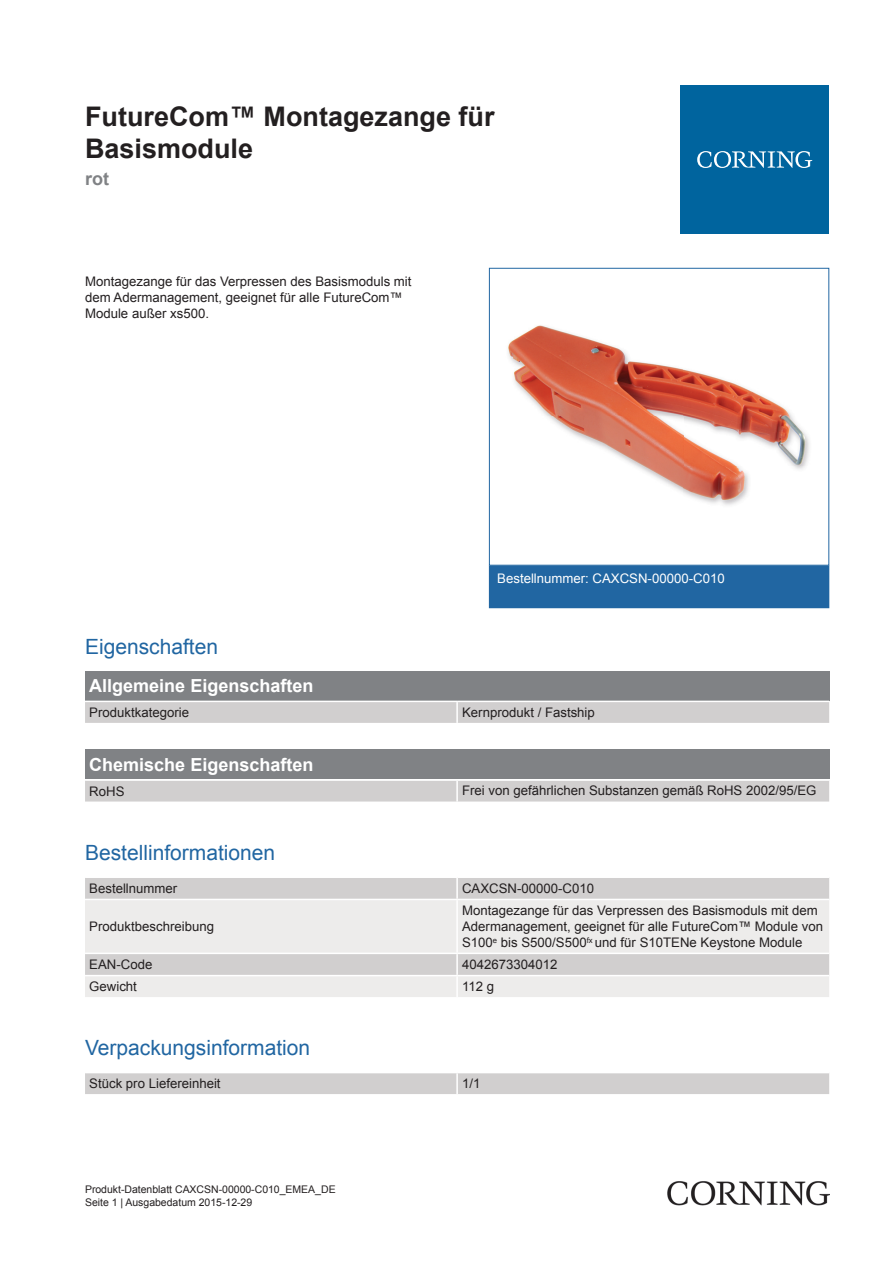
<style>
.page{position:relative;width:893px;height:1263px;background:#fff}
.page>*{position:absolute;margin:0;border:0;box-sizing:border-box;transform-origin:0 0}
.t1{font:700 27px/32.4px "Arial";color:#231f20}
.t2{font:21px "Arial";color:#2166a2}
.t3{font:700 18px "Arial";color:#fff}
.t4{font:700 18px "Arial";color:#808285}
.t5{font:13.2px/15.9px "Arial";color:#231f20}
.t6{font:13.2px "Arial";color:#fff}
.t7{font:10.5px/12.6px "Arial";color:#231f20}
</style>
<div class="page">
<img style="left:508px;top:325px;width:301px;height:180px">
<div style="left:489px;top:268px;width:340px;height:298px;border:1px solid #2166a2"></div>
<div style="left:489px;top:566px;width:340px;height:42px;background:#2166a2"></div>
<div style="left:85px;top:671px;width:744px;height:30px;background:#808285"></div>
<div style="left:85px;top:702px;width:744px;height:21px;background:#d1cfcf"></div>
<hr style="left:456px;top:702px;width:2px;height:21px;background:#fff">
<div style="left:85px;top:749px;width:744px;height:30px;background:#808285"></div>
<div style="left:85px;top:781px;width:744px;height:20px;background:#d1cfcf"></div>
<hr style="left:456px;top:781px;width:2px;height:20px;background:#fff">
<div style="left:85px;top:878px;width:744px;height:21px;background:#d1cfcf"></div>
<svg style="left:85px;top:900px;width:744px;height:97px;background:#e7e5e5"></svg>
<hr style="left:456px;top:878px;width:2px;height:21px;background:#fff">
<hr style="left:456px;top:900px;width:2px;height:53px;background:#fff">
<hr style="left:456px;top:954px;width:2px;height:21px;background:#fff">
<hr style="left:456px;top:976px;width:2px;height:21px;background:#fff">
<hr style="left:85px;top:953px;width:372px;height:1px;background:#fff">
<hr style="left:457px;top:953px;width:372px;height:1px;background:#fff">
<hr style="left:85px;top:975px;width:372px;height:1px;background:#fff">
<hr style="left:457px;top:975px;width:372px;height:1px;background:#fff">
<div style="left:85px;top:1073px;width:744px;height:21px;background:#d1cfcf"></div>
<hr style="left:456px;top:1073px;width:2px;height:21px;background:#fff">
<div style="left:680px;top:85px;width:149px;height:149px;background:#00649e"></div>
<svg style="left:697px;top:151px;width:115px;height:17px"></svg>
<img style="left:668px;top:1181px;width:161px;height:24px">
<h1 class="t1" style="left:85px;top:101px;width:411px">FutureCom™ Montagezange für<br>Basismodule</h1>
<h3 class="t4" style="left:85px;top:166px;width:25px">rot</h3>
<p class="t5" style="left:85px;top:273px;width:328px">Montagezange für das Verpressen des Basismoduls mit dem Adermanagement, geeignet für alle FutureCom™<br>Module außer xs500.</p>
<p class="t6" style="left:497px;top:570px;width:229px">Bestellnummer: CAXCSN-00000-C010</p>
<h2 class="t2" style="left:85px;top:633px;width:135px">Eigenschaften</h2>
<h3 class="t3" style="left:89px;top:674px;width:226px">Allgemeine Eigenschaften</h3>
<p class="t5" style="left:89px;top:705px;width:101px">Produktkategorie</p>
<p class="t5" style="left:462px;top:705px;width:134px">Kernprodukt / Fastship</p>
<h3 class="t3" style="left:89px;top:753px;width:226px">Chemische Eigenschaften</h3>
<p class="t5" style="left:89px;top:783px;width:37px">RoHS</p>
<p class="t5" style="left:462px;top:782px;width:356px">Frei von gefährlichen Substanzen gemäß RoHS 2002/95/EG</p>
<h2 class="t2" style="left:85px;top:838px;width:192px">Bestellinformationen</h2>
<p class="t5" style="left:89px;top:881px;width:90px">Bestellnummer</p>
<p class="t5" style="left:462px;top:881px;width:134px">CAXCSN-00000-C010</p>
<p class="t5" style="left:89px;top:919px;width:126px">Produktbeschreibung</p>
<p class="t5" style="left:462px;top:903px;width:362px">Montagezange für das Verpressen des Basismoduls mit dem<br>Adermanagement, geeignet für alle FutureCom™ Module von<br>S100<sup>e</sup> bis S500/S500<sup>fx</sup> und für S10TENe Keystone Module</p>
<p class="t5" style="left:89px;top:957px;width:65px">EAN-Code</p>
<p class="t5" style="left:462px;top:957px;width:97px">4042673304012</p>
<p class="t5" style="left:89px;top:979px;width:49px">Gewicht</p>
<p class="t5" style="left:462px;top:979px;width:34px">112 g</p>
<h2 class="t2" style="left:85px;top:1034px;width:227px">Verpackungsinformation</h2>
<p class="t5" style="left:89px;top:1076px;width:133px">Stück pro Liefereinheit</p>
<p class="t5" style="left:462px;top:1076px;width:20px">1/1</p>
<p class="t7" style="left:85px;top:1183px;width:252px">Produkt-Datenblatt CAXCSN-00000-C010_EMEA_DE<br>Seite 1 | Ausgabedatum 2015-12-29</p>
</div>
